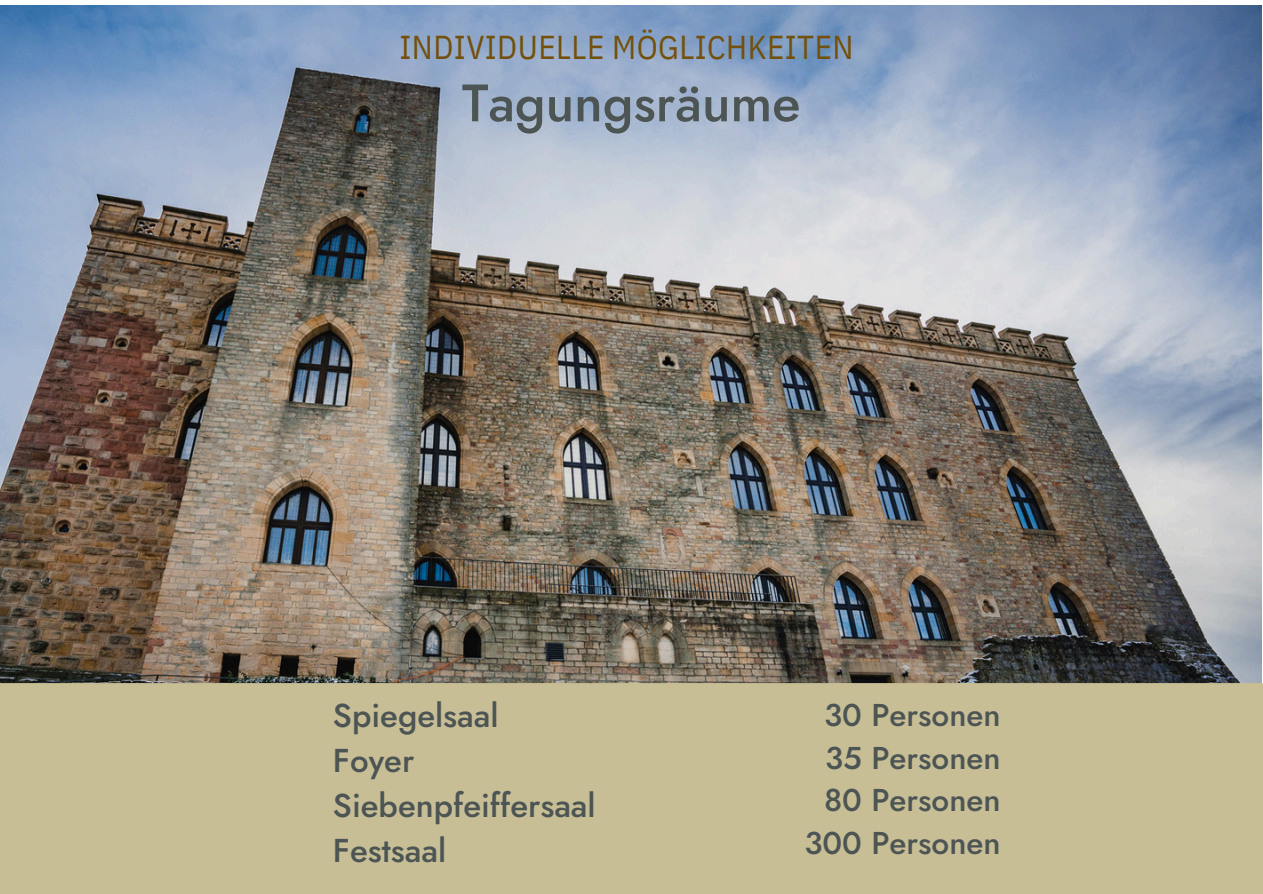
<style>
.page{position:relative;width:1263px;height:894px;background:#fff}
.page>*{position:absolute;margin:0;border:0;box-sizing:border-box;transform-origin:0 0}
.t1{font:500 52.5px "Jost";color:#4c5554}
.t2{font:500 33px/45px "Jost";color:#4c5554}
.t3{font:33px "IBM Plex Sans Cond";letter-spacing:.015em;color:#73500b}
.t4{font:500 31.5px/42.8px "Jost";color:#4c5554;text-align:right}
</style>
<div class="page">
<img style="left:0;top:6px;width:1262px;height:677px">
<p class="t3" style="left:400px;top:25px;width:455px">INDIVIDUELLE MÖGLICHKEITEN</p>
<p class="t1" style="left:462px;top:65px;width:340px">Tagungsräume</p>
<p class="t2" style="left:333px;top:693px;width:167px">Spiegelsaal</p>
<p class="t2" style="left:333px;top:738px;width:264px">Foyer<br>Siebenpfeiffersaal<br>Festsaal</p>
<p class="t4" style="left:804px;top:693px;width:198px">30 Personen<br>35 Personen<br>80 Personen<br>300 Personen</p>
</div>
